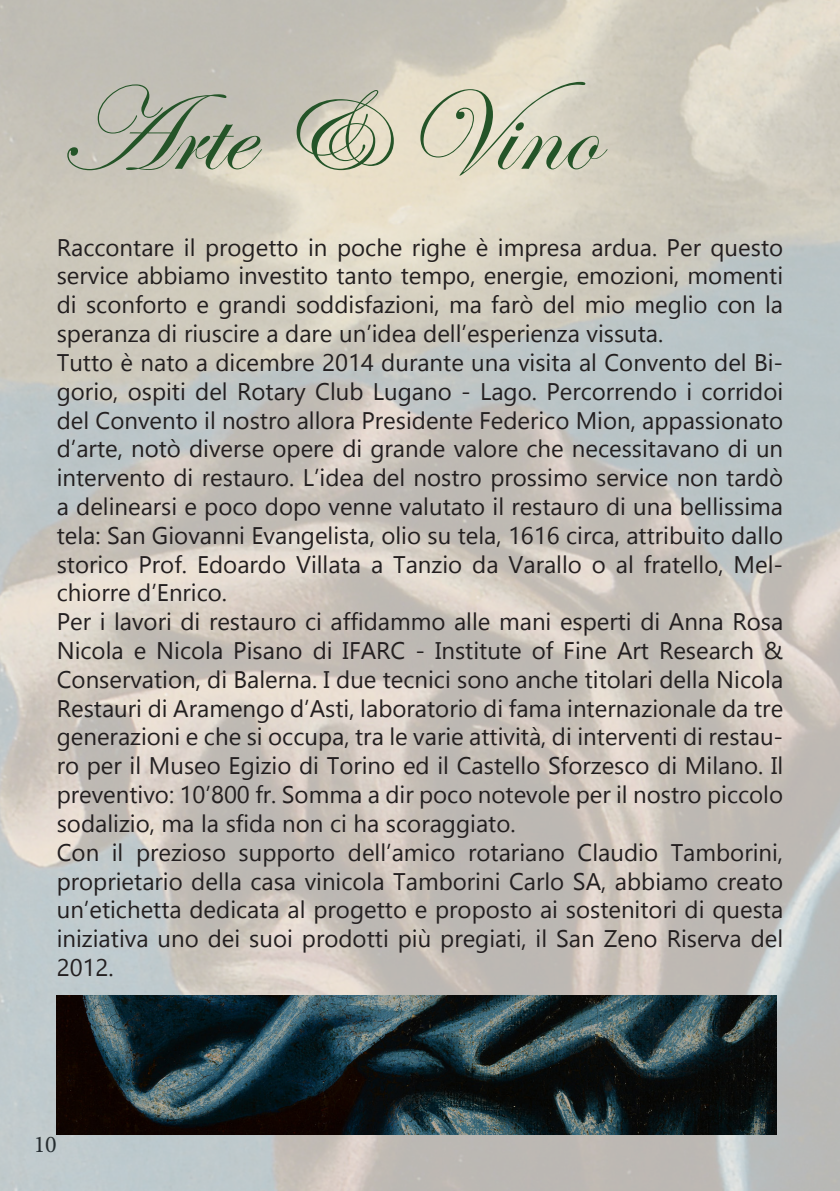
<style>
.page{position:relative;width:840px;height:1191px;background:#fff}
.page>*{position:absolute;margin:0;border:0;box-sizing:border-box;transform-origin:0 0}
.t1{font:121.6px "Edwardian Script ITC";color:#245428}
.t2{font:24px/28.8px "Gadugi";color:#231f20;text-align:justify}
.t3{font:24px "Minion Pro";color:#231f20}
</style>
<div class="page">
<img style="left:0;top:0;width:839px;height:1191px">
<img style="left:57px;top:995px;width:719px;height:139px">
<p class="t1" style="left:57px;top:65px;width:541px">Arte &amp; Vino</p>
<p class="t2" style="left:57px;top:233px;width:727px">Raccontare il progetto in poche righe è impresa ardua. Per questo service abbiamo investito tanto tempo, energie, emozioni, momenti di sconforto e grandi soddisfazioni, ma farò del mio meglio con la speranza di riuscire a dare un’idea dell’esperienza vissuta.</p>
<p class="t2" style="left:57px;top:348px;width:727px">Tutto è nato a dicembre 2014 durante una visita al Convento del Bi&shy;gorio, ospiti del Rotary Club Lugano - Lago. Percorrendo i corridoi del Convento il nostro allora Presidente Federico Mion, appassionato d’arte, notò diverse opere di grande valore che necessitavano di un intervento di restauro. L’idea del nostro prossimo service non tardò a delinearsi e poco dopo venne valutato il restauro di una bellissima tela: San Giovanni Evangelista, olio su tela, 1616 circa, attribuito dallo storico Prof. Edoardo Villata a Tanzio da Varallo o al fratello, Mel&shy;chiorre d’Enrico.</p>
<p class="t2" style="left:57px;top:607px;width:727px">Per i lavori di restauro ci affidammo alle mani esperti di Anna Rosa Nicola e Nicola Pisano di IFARC - Institute of Fine Art Research &amp; Conservation, di Balerna. I due tecnici sono anche titolari della Nicola Restauri di Aramengo d’Asti, laboratorio di fama internazionale da tre generazioni e che si occupa, tra le varie attività, di interventi di restau&shy;ro per il Museo Egizio di Torino ed il Castello Sforzesco di Milano. Il preventivo: 10’800 fr. Somma a dir poco notevole per il nostro piccolo sodalizio, ma la sfida non ci ha scoraggiato.</p>
<p class="t2" style="left:57px;top:837px;width:727px">Con il prezioso supporto dell’amico rotariano Claudio Tamborini, proprietario della casa vinicola Tamborini Carlo SA, abbiamo creato un’etichetta dedicata al progetto e proposto ai sostenitori di questa iniziativa uno dei suoi prodotti più pregiati, il San Zeno Riserva del 2012.</p>
<p class="t3" style="left:34px;top:1128px;width:25px">10</p>
</div>
